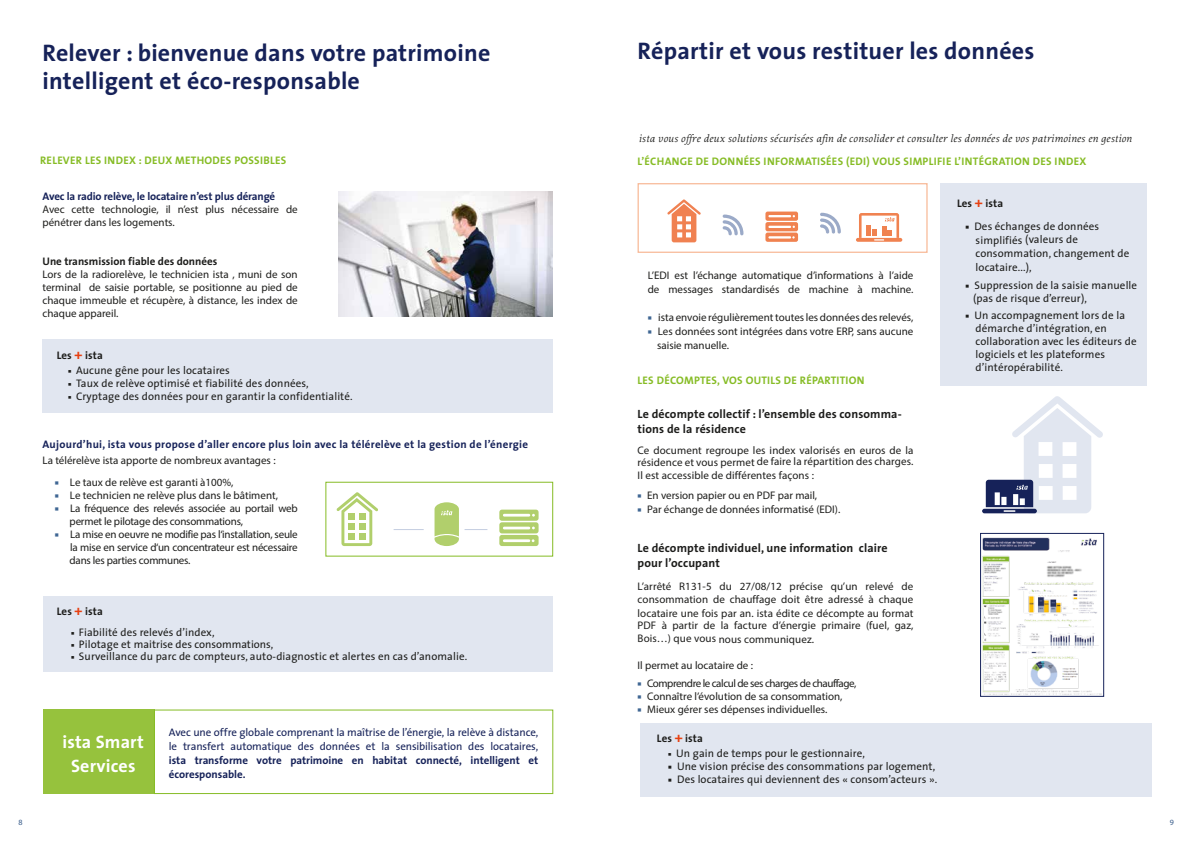
<style>
.page{position:relative;width:1191px;height:842px;background:#fff}
.page>*{position:absolute;margin:0;border:0;box-sizing:border-box;transform-origin:0 0}
.t1{font:700 24px/28.8px "Ista The Sans";letter-spacing:.01em;color:#162259}
.t2{font:700 18px/24px "Ista The Sans";letter-spacing:.01em;color:#fff;text-align:center}
.t3{font:700 12px/15px "Ista The Sans";letter-spacing:.01em;color:#1d1d1b}
.t4{font:11px/13px "Myriad Pro";color:#1d1d1b}
.t5{font:11px/13px "Ista The Sans";letter-spacing:.01em;color:#1d1d1b}
.t6{font:700 11px "Ista The Sans";letter-spacing:.025em;color:#86bc25}
.t7{font:11px/14px "Ista The Sans";letter-spacing:-.01em;color:#162259}
.t8{font:700 11px/14px "Ista The Sans";color:#162259}
.t9{font:italic 11px "Ista Proforma";letter-spacing:.03em;color:#1d1d1b}
.t10{font:700 11px "Ista The Sans";letter-spacing:.025em;color:#162259}
.t11{font:11px/13px "Myriad Pro";letter-spacing:-.02em;color:#1d1d1b}
.t12{font:700 11px "Ista The Sans";color:#1d1d1b}
.t13{font:11px "Myriad Pro";letter-spacing:-.04em;color:#1d1d1b}
.t14{font:8px "Myriad Pro";color:#365a89}
.s1{font-size:14px;color:#e74011}
.s2{color:#3f6693}
</style>
<div class="page">
<div style="left:940px;top:183px;width:206px;height:203px;background:#e1e6f0"></div>
<img style="left:982px;top:538px;width:119px;height:157px">
<div style="left:980px;top:533px;width:124px;height:164px;border:1px solid #162259"></div>
<div style="left:640px;top:723px;width:511px;height:74px;background:#e1e6f0"></div>
<div style="left:637px;top:183px;width:290px;height:70px;border:1px solid #f8bb9a"></div>
<svg style="left:722px;top:215px;width:21px;height:20px"></svg>
<svg style="left:820px;top:213px;width:21px;height:21px"></svg>
<svg style="left:856px;top:213px;width:46px;height:29px"></svg>
<svg style="left:765px;top:212px;width:33px;height:30px"></svg>
<svg style="left:982px;top:396px;width:121px;height:117px"></svg>
<svg style="left:667px;top:199px;width:34px;height:43px"></svg>
<div style="left:44px;top:710px;width:111px;height:84px;background:#96c23d"></div>
<div style="left:154px;top:710px;width:399px;height:84px;border:1px solid #86bc25"></div>
<div style="left:326px;top:482px;width:227px;height:74px;border:1px solid #86bc25"></div>
<div style="left:43px;top:596px;width:509px;height:76px;background:#e1e6f0"></div>
<hr style="left:393px;top:529px;width:31px;height:1px;background:#c4cee1">
<svg style="left:336px;top:492px;width:42px;height:54px"></svg>
<svg style="left:499px;top:510px;width:39px;height:36px"></svg>
<svg style="left:434px;top:502px;width:53px;height:44px"></svg>
<div style="left:43px;top:339px;width:510px;height:74px;background:#e1e6f0"></div>
<img style="left:338px;top:192px;width:215px;height:124px">
<h1 class="t1" style="left:43px;top:37px;width:449px">Relever : bienvenue dans votre patrimoine intelligent et éco-responsable</h1>
<p class="t6" style="left:40px;top:151px;width:248px">RELEVER LES INDEX : DEUX METHODES POSSIBLES</p>
<p class="t8" style="left:43px;top:189px;width:234px">Avec la radio relève, le locataire n’est plus dérangé</p>
<p class="t4" style="left:43px;top:202px;width:257px">Avec cette technologie, il n’est plus nécessaire de pénétrer dans les logements.</p>
<p class="t12" style="left:43px;top:252px;width:176px">Une transmission fiable des données</p>
<p class="t4" style="left:43px;top:267px;width:257px;text-align:justify">Lors de la radiorelève, le technicien ista , muni de son terminal de saisie portable, se positionne au pied de chaque immeuble et récupère, à distance, les index de chaque appareil.</p>
<p class="t12" style="left:57px;top:346px;width:48px">Les <span class="s1">+</span> ista</p>
<p class="t5" style="left:68px;top:364px;width:163px">■ Aucune gêne pour les locataires</p>
<p class="t5" style="left:68px;top:377px;width:242px">■ Taux de relève optimisé et fiabilité des données,</p>
<p class="t5" style="left:68px;top:390px;width:286px">■ Cryptage des données pour en garantir la confidentialité.</p>
<p class="t10" style="left:43px;top:435px;width:487px">Aujourd’hui, ista vous propose d’aller encore plus loin avec la télérelève et la gestion de l’énergie</p>
<p class="t4" style="left:43px;top:453px;width:234px">La télérelève ista apporte de nombreux avantages :</p>
<p class="t4" style="left:55px;top:476px;width:180px"><span class="s2">■</span> Le taux de relève est garanti à100%,</p>
<p class="t4" style="left:55px;top:489px;width:225px"><span class="s2">■</span> Le technicien ne relève plus dans le bâtiment,</p>
<p class="t11" style="left:70px;top:502px;width:229px;text-indent:-15px"><span class="s2">■</span> La fréquence des relevés associée au portail web permet le pilotage des consommations,</p>
<p class="t4" style="left:70px;top:528px;width:230px;text-align:justify;text-indent:-15px"><span class="s2">■</span> La mise en oeuvre ne modifie pas l‘installation, seule la mise en service d‘un concentrateur est nécessaire dans les parties communes.</p>
<p class="t12" style="left:57px;top:602px;width:48px">Les <span class="s1">+</span> ista</p>
<p class="t5" style="left:71px;top:626px;width:145px">■ Fiabilité des relevés d’index,</p>
<p class="t5" style="left:71px;top:638px;width:204px">■ Pilotage et maitrise des consommations,</p>
<p class="t5" style="left:71px;top:650px;width:398px">■ Surveillance du parc de compteurs, auto-diagnostic et alertes en cas d’anomalie.</p>
<h2 class="t2" style="left:62px;top:729px;width:83px">ista Smart<br>Services</h2>
<p class="t7" style="left:169px;top:725px;width:371px">Avec une offre globale comprenant la maîtrise de l’énergie, la relève à distance, le transfert automatique des données et la sensibilisation des locataires,</p>
<p class="t8" style="left:169px;top:753px;width:371px">ista transforme votre patrimoine en habitat connecté, intelligent et écoresponsable.</p>
<h1 class="t1" style="left:637px;top:36px;width:398px">Répartir et vous restituer les données</h1>
<p class="t9" style="left:639px;top:131px;width:494px">ista vous offre deux solutions sécurisées afin de consolider et consulter les données de vos patrimoines en gestion</p>
<p class="t6" style="left:637px;top:152px;width:450px">L’ÉCHANGE DE DONNÉES INFORMATISÉES (EDI) VOUS SIMPLIFIE L’INTÉGRATION DES INDEX</p>
<p class="t12" style="left:957px;top:194px;width:48px">Les <span class="s1">+</span> ista</p>
<p class="t5" style="left:975px;top:219px;width:155px;line-height:13.7px;text-indent:-10px">■ Des échanges de données simplifiés (valeurs de consommation, changement de locataire...),</p>
<p class="t5" style="left:973px;top:278px;width:166px;text-indent:-8px">■ Suppression de la saisie manuelle (pas de risque d’erreur),</p>
<p class="t5" style="left:975px;top:308px;width:163px;text-indent:-10px">■ Un accompagnement lors de la démarche d’intégration, en collaboration avec les éditeurs de logiciels et les plateformes d’intéropérabilité.</p>
<p class="t4" style="left:648px;top:268px;width:267px;line-height:14px">L’EDI est l’échange automatique d’informations à l’aide de messages standardisés de machine à machine.</p>
<p class="t4" style="left:648px;top:311px;width:267px"><span class="s2">■</span> ista envoie régulièrement toutes les données des relevés,</p>
<p class="t4" style="left:657px;top:324px;width:258px;line-height:14px;text-indent:-9px"><span class="s2">■</span> Les données sont intégrées dans votre ERP, sans aucune saisie manuelle.</p>
<p class="t6" style="left:637px;top:372px;width:228px">LES DÉCOMPTES, VOS OUTILS DE RÉPARTITION</p>
<p class="t3" style="left:637px;top:406px;width:266px">Le décompte collectif : l’ensemble des consomma&shy;tions de la résidence</p>
<p class="t4" style="left:637px;top:445px;width:277px;line-height:11px">Ce document regroupe les index valorisés en euros de la résidence et vous permet de faire la répartition des charges.</p>
<p class="t4" style="left:637px;top:469px;width:178px">Il est accessible de différentes façons :</p>
<p class="t4" style="left:637px;top:489px;width:181px"><span class="s2">■</span> En version papier ou en PDF par mail,</p>
<p class="t4" style="left:637px;top:503px;width:204px"><span class="s2">■</span> Par échange de données informatisé (EDI).</p>
<p class="t3" style="left:637px;top:540px;width:252px">Le décompte individuel, une information claire pour l’occupant</p>
<p class="t4" style="left:637px;top:579px;width:277px">L’arrêté R131-5 du 27/08/12 précise qu’un relevé de consommation de chauffage doit être adressé à chaque</p>
<p class="t4" style="left:637px;top:607px;width:277px;line-height:12px">locataire une fois par an. ista édite ce décompte au format<br>PDF à partir de la facture d’énergie primaire (fuel, gaz,</p>
<p class="t4" style="left:637px;top:632px;width:178px">Bois…) que vous nous communiquez.</p>
<p class="t4" style="left:637px;top:658px;width:117px">Il permet au locataire de :</p>
<p class="t13" style="left:637px;top:676px;width:220px"><span class="s2">■</span> Comprendre le calcul de ses charges de chauffage,</p>
<p class="t4" style="left:637px;top:689px;width:206px"><span class="s2">■</span> Connaître l’évolution de sa consommation,</p>
<p class="t4" style="left:637px;top:702px;width:191px"><span class="s2">■</span> Mieux gérer ses dépenses individuelles.</p>
<p class="t12" style="left:657px;top:729px;width:48px">Les <span class="s1">+</span> ista</p>
<p class="t5" style="left:668px;top:747px;width:198px">■ Un gain de temps pour le gestionnaire,</p>
<p class="t5" style="left:668px;top:760px;width:268px">■ Une vision précise des consommations par logement,</p>
<p class="t5" style="left:668px;top:773px;width:270px">■ Des locataires qui deviennent des « consom’acteurs ».</p>
<p class="t14" style="left:18px;top:818px;width:6px">8</p>
<p class="t14" style="left:1169px;top:818px;width:6px">9</p>
</div>
